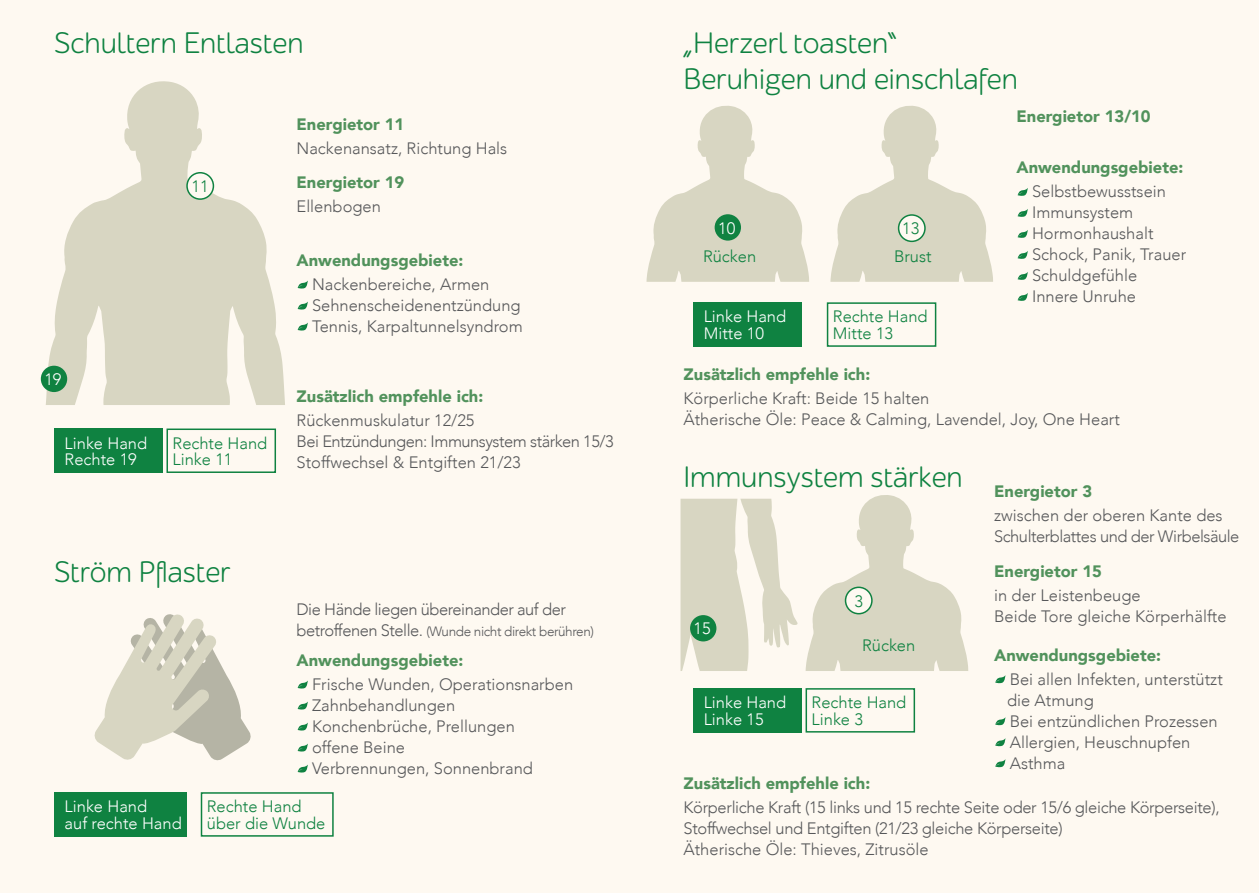
<style>
.page{position:relative;width:1259px;height:893px;background:#fef9f1}
.page>*{position:absolute;margin:0;border:0;box-sizing:border-box;transform-origin:0 0}
.t1{font:30px/36px "ALS Schlangesans";color:#0f8241}
.t2{font:300 16.5px/21px "Avenir";color:#57585a}
.t3{font:900 16.5px "Avenir";color:#51925c}
.t4{font:300 16.5px/21px "Avenir";letter-spacing:-.02em;color:#57585a}
.t5{font:300 16.5px/16.5px "Avenir";color:#0f8241}
.t6{font:300 16.5px/21px "Avenir";letter-spacing:-.03em;color:#57585a}
.t7{font:300 16.5px/16.5px "Avenir";color:#fff}
.t8{font:300 13.5px "Avenir";letter-spacing:-.03em;color:#57585a}
.s1{font-size:16.5px}
</style>
<div class="page">
<svg style="left:46px;top:81px;width:239px;height:324px;fill:#d8d6c2"></svg>
<div style="left:41px;top:366px;width:26px;height:26px;background:#0f8241;border-radius:50%"></div>
<div style="left:187px;top:173px;width:26px;height:26px;background:#fef9f1;border-radius:50%"></div>
<div style="left:186px;top:172px;width:28px;height:28px;border:2px solid #0f8241;border-radius:50%"></div>
<div style="left:54px;top:428px;width:108px;height:45px;background:#0f8241"></div>
<div style="left:693px;top:688px;width:108px;height:45px;background:#0f8241"></div>
<div style="left:693px;top:302px;width:108px;height:45px;background:#0f8241"></div>
<div style="left:54px;top:792px;width:133px;height:45px;background:#0f8241"></div>
<div style="left:166px;top:428px;width:110px;height:45px;background:#fef9f1;border:2px solid #0f8241"></div>
<div style="left:805px;top:688px;width:110px;height:45px;background:#fef9f1;border:2px solid #0f8241"></div>
<div style="left:827px;top:302px;width:109px;height:45px;background:#fef9f1;border:2px solid #0f8241"></div>
<div style="left:201px;top:792px;width:133px;height:45px;background:#fef9f1;border:2px solid #0f8241"></div>
<svg style="left:297px;top:280px;width:11px;height:9px"></svg>
<svg style="left:297px;top:301px;width:11px;height:9px"></svg>
<svg style="left:297px;top:322px;width:11px;height:9px"></svg>
<svg style="left:1017px;top:188px;width:10px;height:8px"></svg>
<svg style="left:1017px;top:209px;width:10px;height:8px"></svg>
<svg style="left:1017px;top:230px;width:10px;height:8px"></svg>
<svg style="left:1017px;top:251px;width:10px;height:8px"></svg>
<svg style="left:1017px;top:272px;width:10px;height:8px"></svg>
<svg style="left:1017px;top:293px;width:10px;height:8px"></svg>
<svg style="left:995px;top:675px;width:10px;height:9px"></svg>
<svg style="left:995px;top:717px;width:10px;height:9px"></svg>
<svg style="left:995px;top:738px;width:10px;height:9px"></svg>
<svg style="left:995px;top:759px;width:10px;height:9px"></svg>
<svg style="left:297px;top:680px;width:11px;height:9px"></svg>
<svg style="left:297px;top:701px;width:11px;height:9px"></svg>
<svg style="left:297px;top:722px;width:11px;height:9px"></svg>
<svg style="left:297px;top:743px;width:11px;height:9px"></svg>
<svg style="left:297px;top:764px;width:11px;height:9px"></svg>
<svg style="left:94px;top:614px;width:157px;height:147px"></svg>
<svg style="left:646px;top:105px;width:163px;height:177px"></svg>
<svg style="left:830px;top:105px;width:163px;height:177px"></svg>
<div style="left:714px;top:214px;width:27px;height:27px;background:#0f8241;border-radius:50%"></div>
<div style="left:898px;top:215px;width:27px;height:26px;background:#fef9f1;border-radius:50%"></div>
<div style="left:898px;top:214px;width:27px;height:28px;border:2px solid #0f8241;border-radius:50%"></div>
<svg style="left:805px;top:495px;width:163px;height:176px"></svg>
<div style="left:845px;top:587px;width:27px;height:27px;background:#fef9f1;border-radius:50%"></div>
<div style="left:845px;top:587px;width:27px;height:27px;border:2px solid #0f8241;border-radius:50%"></div>
<svg style="left:680px;top:499px;width:118px;height:172px"></svg>
<div style="left:690px;top:615px;width:26px;height:26px;background:#0f8241;border-radius:50%"></div>
<h1 class="t1" style="left:54px;top:26px;width:251px">Schultern Entlasten</h1>
<p class="t5" style="left:192px;top:178px;width:19px">11</p>
<p class="t7" style="left:44px;top:371px;width:19px">19</p>
<p class="t7" style="left:65px;top:435px;width:84px">Linke Hand<br>Rechte 19</p>
<p class="t5" style="left:173px;top:435px;width:96px">Rechte Hand<br>Linke 11</p>
<p class="t3" style="left:296px;top:110px;width:109px">Energietor 11</p>
<p class="t2" style="left:296px;top:138px;width:212px">Nackenansatz, Richtung Hals</p>
<p class="t3" style="left:296px;top:168px;width:109px">Energietor 19</p>
<p class="t2" style="left:296px;top:196px;width:86px">Ellenbogen</p>
<p class="t3" style="left:296px;top:246px;width:168px">Anwendungsgebiete:</p>
<p class="t2" style="left:312px;top:274px;width:212px">Nackenbereiche, Armen<br>Sehnenscheidenentzündung<br>Tennis, Karpaltunnelsyndrom</p>
<p class="t3" style="left:296px;top:382px;width:188px">Zusätzlich empfehle ich:</p>
<p class="t2" style="left:296px;top:410px;width:318px">Rückenmuskulatur 12/25<br>Bei Entzündungen: Immunsystem stärken 15/3<br>Stoffwechsel &amp; Entgiften 21/23</p>
<h1 class="t1" style="left:54px;top:555px;width:178px">Ström Pflaster</h1>
<p class="t6" style="left:296px;top:599px;width:271px">Die Hände liegen übereinander auf der</p>
<p class="t8" style="left:296px;top:624px;width:299px"><span class="s1">betroffenen Stelle.</span> (Wunde nicht direkt berühren)</p>
<p class="t3" style="left:296px;top:646px;width:168px">Anwendungsgebiete:</p>
<p class="t2" style="left:312px;top:674px;width:263px">Frische Wunden, Operationsnarben<br>Zahnbehandlungen<br>Konchenbrüche, Prellungen<br>offene Beine<br>Verbrennungen, Sonnenbrand</p>
<p class="t7" style="left:65px;top:798px;width:119px">Linke Hand<br>auf rechte Hand</p>
<p class="t5" style="left:207px;top:798px;width:120px">Rechte Hand über die Wunde</p>
<h1 class="t1" style="left:683px;top:26px;width:336px">„Herzerl toasten“<br>Beruhigen und einschlafen</h1>
<p class="t7" style="left:718px;top:220px;width:19px">10</p>
<p class="t5" style="left:902px;top:220px;width:19px">13</p>
<p class="t5" style="left:703px;top:248px;width:55px">Rücken</p>
<p class="t5" style="left:894px;top:248px;width:39px">Brust</p>
<p class="t7" style="left:703px;top:309px;width:84px">Linke Hand<br>Mitte 10</p>
<p class="t5" style="left:833px;top:309px;width:96px">Rechte Hand<br>Mitte 13</p>
<p class="t3" style="left:1016px;top:102px;width:136px">Energietor 13/10</p>
<p class="t3" style="left:1016px;top:153px;width:168px">Anwendungsgebiete:</p>
<p class="t2" style="left:1032px;top:181px;width:156px">Selbstbewusstsein<br>Immunsystem<br>Hormonhaushalt<br>Schock, Panik, Trauer<br>Schuldgefühle<br>Innere Unruhe</p>
<p class="t3" style="left:683px;top:360px;width:188px">Zusätzlich empfehle ich:</p>
<p class="t2" style="left:683px;top:388px;width:438px">Körperliche Kraft: Beide 15 halten<br>Ätherische Öle: Peace &amp; Calming, Lavendel, Joy, One Heart</p>
<h1 class="t1" style="left:683px;top:460px;width:281px">Immunsystem stärken</h1>
<p class="t7" style="left:693px;top:620px;width:19px">15</p>
<p class="t7" style="left:703px;top:694px;width:84px">Linke Hand<br>Linke 15</p>
<p class="t5" style="left:854px;top:593px;width:10px">3</p>
<p class="t5" style="left:862px;top:637px;width:55px">Rücken</p>
<p class="t5" style="left:811px;top:694px;width:96px">Rechte Hand<br>Linke 3</p>
<p class="t3" style="left:994px;top:477px;width:100px">Energietor 3</p>
<p class="t6" style="left:994px;top:505px;width:247px">zwischen der oberen Kante des<br>Schulterblattes und der Wirbelsäule</p>
<p class="t3" style="left:994px;top:557px;width:109px">Energietor 15</p>
<p class="t2" style="left:994px;top:584px;width:234px">in der Leistenbeuge<br>Beide Tore gleiche Körperhälfte</p>
<p class="t3" style="left:994px;top:641px;width:168px">Anwendungsgebiete:</p>
<p class="t2" style="left:1007px;top:668px;width:217px">Bei allen Infekten, unterstützt die Atmung<br>Bei entzündlichen Prozessen<br>Allergien, Heuschnupfen<br>Asthma</p>
<p class="t3" style="left:683px;top:769px;width:188px">Zusätzlich empfehle ich:</p>
<p class="t4" style="left:683px;top:797px;width:537px">Körperliche Kraft (15 links und 15 rechte Seite oder 15/6 gleiche Körperseite),<br>Stoffwechsel und Entgiften (21/23 gleiche Körperseite)<br>Ätherische Öle: Thieves, Zitrusöle</p>
</div>
